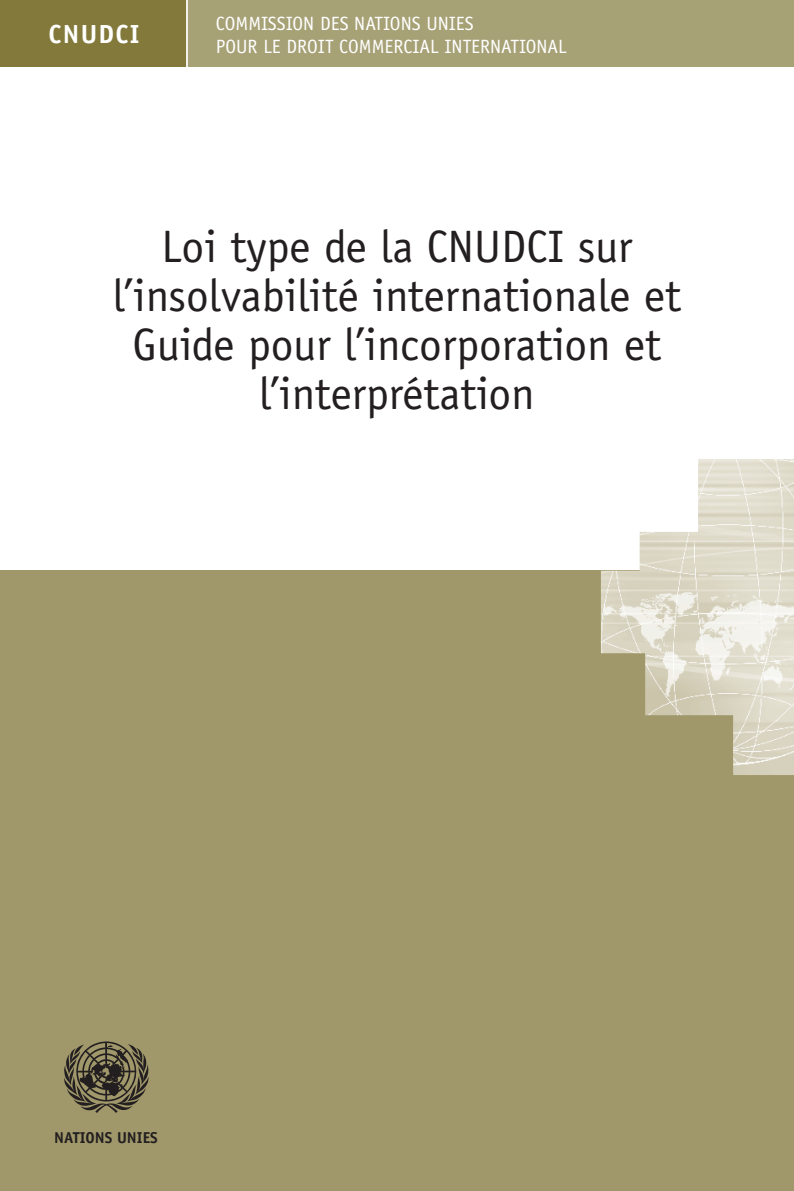
<style>
.page{position:relative;width:794px;height:1191px;background:#fff}
.page>*{position:absolute;margin:0;border:0;box-sizing:border-box;transform-origin:0 0}
.t1{font:45.5px/49px "Officina Sans Std";color:#231f20;text-align:center}
.t2{font:700 26.25px "Officina Sans Std";letter-spacing:.05em;color:#fff}
.t3{font:19.25px/23.1px "Officina Sans Std";color:#fff}
.t4{font:700 15.75px "Officina Sans Std";color:#231f20}
</style>
<div class="page">
<div style="left:0;top:0;width:187px;height:67px;background:#82793b"></div>
<div style="left:0;top:570px;width:794px;height:621px;background:#a0986a"></div>
<img style="left:601px;top:459px;width:193px;height:316px">
<svg style="left:64px;top:1041px;width:85px;height:72px"></svg>
<div style="left:187px;top:0;width:607px;height:67px;background:#a7a176"></div>
<hr style="left:186px;top:0;width:2px;height:69px;background:#fff">
<p class="t2" style="left:48px;top:18px;width:93px">CNUDCI</p>
<p class="t3" style="left:216px;top:12px;width:352px">COMMISSION DES NATIONS UNIES<br>POUR LE DROIT COMMERCIAL INTERNATIONAL</p>
<p class="t1" style="left:113px;top:222px;width:570px">Loi type de la CNUDCI sur l’insolvabilité internationale et<br>Guide pour l’incorporation et l’interprétation</p>
<p class="t4" style="left:54px;top:1127px;width:105px">NATIONS UNIES</p>
</div>
